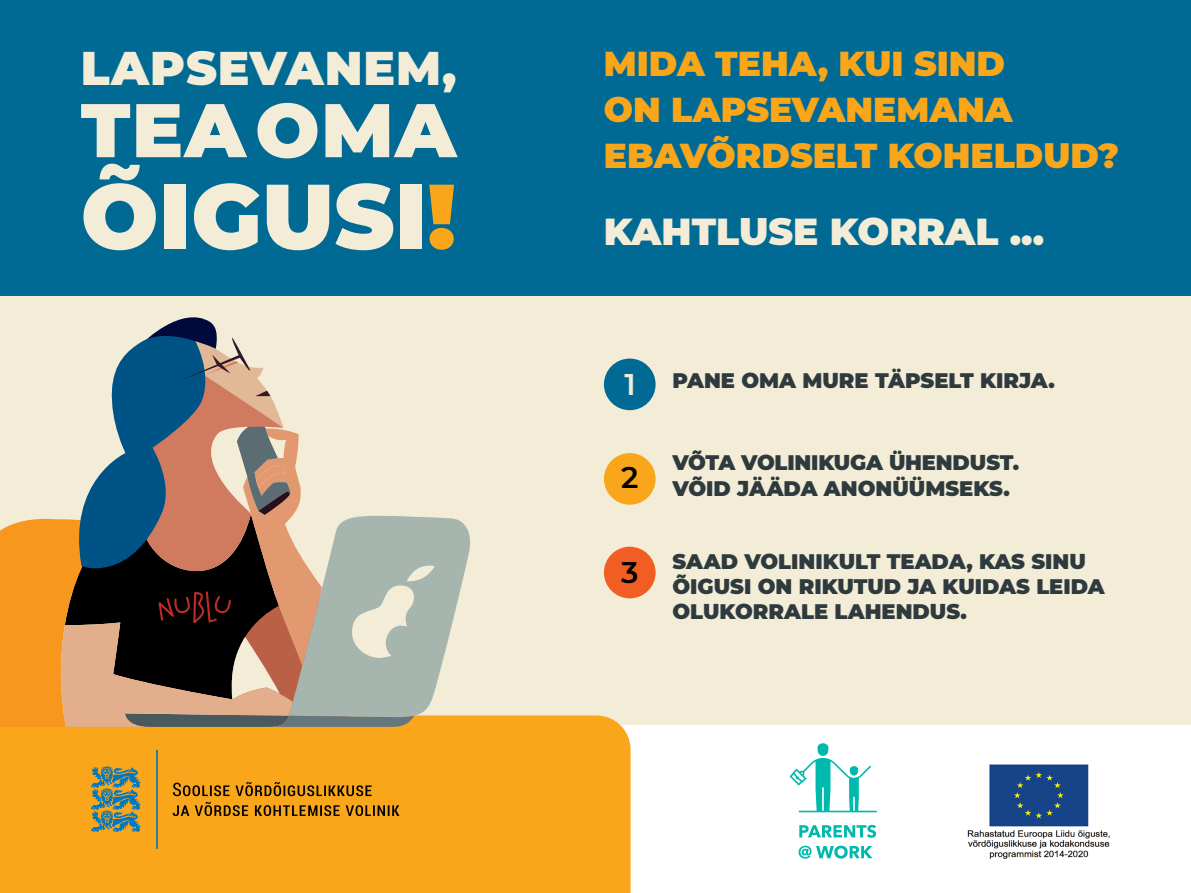
<style>
.page{position:relative;width:1191px;height:893px;background:#fff}
.page>*{position:absolute;margin:0;border:0;box-sizing:border-box;transform-origin:0 0}
.t1{font:900 91.65px "Montserrat";letter-spacing:.005em;color:#f3edd7}
.t2{font:900 75.9px "Montserrat";letter-spacing:.02em;color:#f3edd7}
.t3{font:900 47.1px "Montserrat";letter-spacing:.02em;color:#f3edd7}
.t4{font:900 37.5px "Montserrat";color:#f3edd7}
.t5{font:900 34.5px/46px "Montserrat";color:#faa61a}
.t6{font:600 29.85px "Montserrat";color:#000}
.t7{font:900 21px/25.2px "Montserrat";color:#2e3a3e}
.s1{color:#faa61a}
.s2{font-weight:600;font-size:29.85px;color:#f3edd7}
</style>
<div class="page">
<div style="left:0;top:40px;width:1191px;height:853px;background:#f3edd7"></div>
<div style="left:595px;top:725px;width:596px;height:168px;background:#fff"></div>
<div style="left:0;top:0;width:1191px;height:295px;background:#016a94"></div>
<div style="left:0;top:715px;width:630px;height:178px;background:#faa61a"></div>
<div style="left:604px;top:547px;width:51px;height:51px;background:#f15d22;border-radius:50%"></div>
<div style="left:604px;top:359px;width:51px;height:51px;background:#016a94;border-radius:50%"></div>
<div style="left:604px;top:453px;width:51px;height:52px;background:#faa61a;border-radius:50%"></div>
<svg style="left:173px;top:802px;width:226px;height:14px;background:#b17512"></svg>
<svg style="left:173px;top:782px;width:198px;height:14px;background:#ad7311"></svg>
<svg style="left:91px;top:750px;width:67px;height:99px;background:#b59847"></svg>
<img style="left:967px;top:764px;width:143px;height:95px">
<svg style="left:0;top:317px;width:473px;height:410px"></svg>
<svg style="left:789px;top:743px;width:87px;height:69px"></svg>
<svg style="left:799px;top:825px;width:77px;height:13px"></svg>
<svg style="left:798px;top:846px;width:74px;height:13px"></svg>
<h3 class="t3" style="left:81px;top:33px;width:377px">LAPSEVANEM,</h3>
<h2 class="t2" style="left:81px;top:73px;width:377px">TEA OMA</h2>
<h1 class="t1" style="left:81px;top:147px;width:377px">ÕIGUSI<span class="s1">!</span></h1>
<h3 class="t5" style="left:604px;top:39px;width:516px">MIDA TEHA, KUI SIND<br>ON LAPSEVANEMANA<br>EBAVÕRDSELT KOHELDUD?</h3>
<h3 class="t4" style="left:604px;top:203px;width:441px">KAHTLUSE KORRAL ...</h3>
<p class="t7" style="left:624px;top:366px;width:432px"><span class="s2">1</span> PANE OMA MURE TÄPSELT KIRJA.</p>
<h3 class="t6" style="left:621px;top:456px;width:19px">2</h3>
<h3 class="t6" style="left:621px;top:551px;width:19px">3</h3>
<p class="t7" style="left:672px;top:449px;width:348px">VÕTA VOLINIKUGA ÜHENDUST.<br>VÕID JÄÄDA ANONÜÜMSEKS.</p>
<p class="t7" style="left:672px;top:547px;width:434px">SAAD VOLINIKULT TEADA, KAS SINU<br>ÕIGUSI ON RIKUTUD JA KUIDAS LEIDA<br>OLUKORRALE LAHENDUS.</p>
</div>
